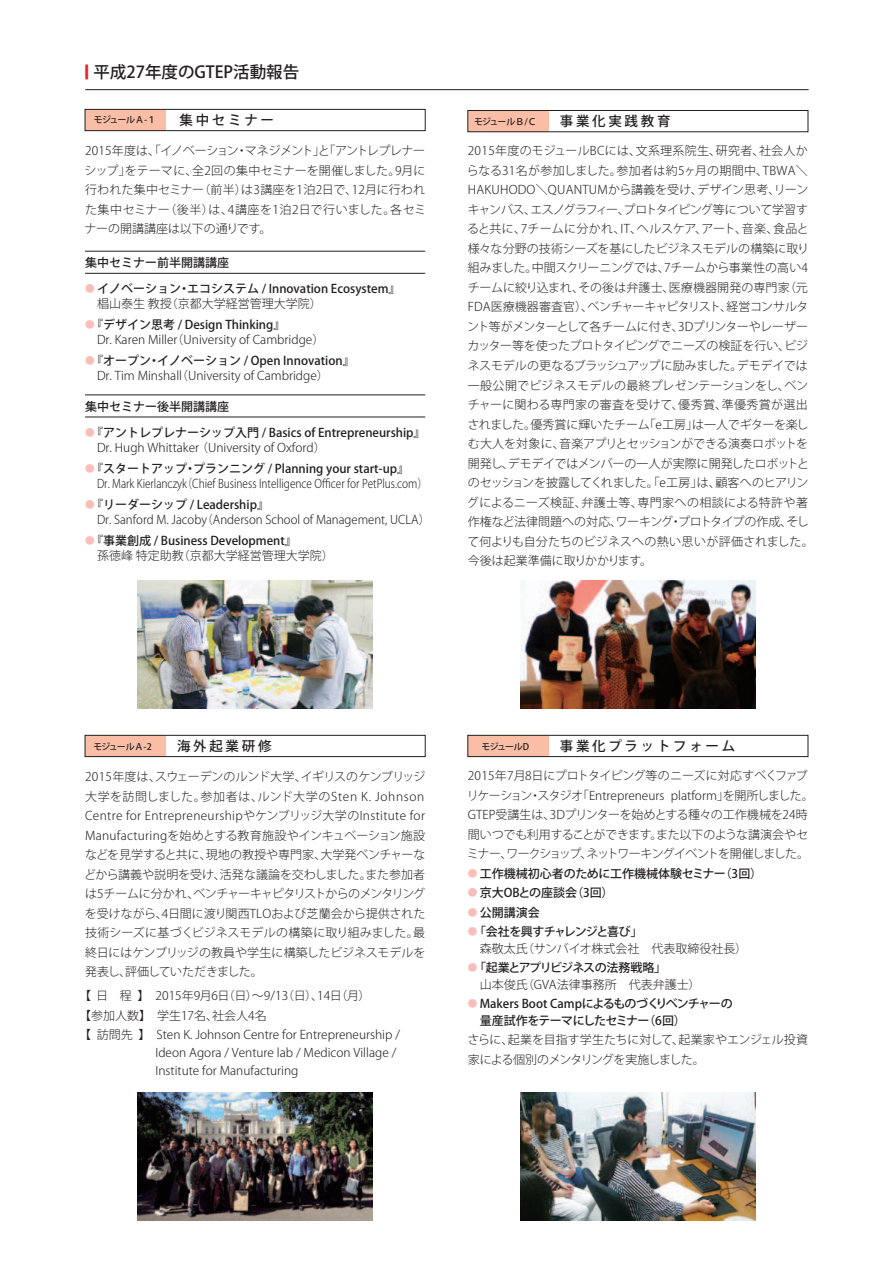
<style>
.page{position:relative;width:893px;height:1263px;background:#fff}
.page>*{position:absolute;margin:0;border:0;box-sizing:border-box;transform-origin:0 0}
.t1{font:500 16.5px "Koz Go Pro";color:#231f20}
.t2{font:500 13.5px "Koz Go Pro";letter-spacing:.2em;color:#231f20}
.t3{font:300 12px/19.5px "Koz Go Pro";color:#231f20}
.t4{font:500 12px/15px "Koz Go Pro";color:#231f20}
.t5{font:300 12px/19.5px "Koz Go Pro";letter-spacing:-.02em;color:#231f20}
.t6{font:300 12px/15px "Koz Go Pro";color:#231f20;scale:.85 1}
.t7{font:300 12px/15px "Koz Go Pro";color:#231f20;scale:.96 1}
.t8{font:300 12px/19.5px "Koz Go Pro";letter-spacing:-.03em;color:#231f20}
.t9{font:500 12px/16.5px "Koz Go Pro";letter-spacing:-.04em;color:#231f20}
.t10{font:500 9px "Koz Go Pro";letter-spacing:-.08em;color:#231f20}
.s1{font-size:18.45px;color:#ee1d23}
.s2{font-size:9.6px;color:#f9beb7}
.s3{font-weight:300}
.s4{font-weight:500;font-size:9.6px;color:#f9beb7}
.s5{font-weight:500}
</style>
<div class="page">
<hr style="left:85px;top:89px;width:724px;height:1px;background:#231f20">
<div style="left:85px;top:109px;width:81px;height:22px;background:#fabda6"></div>
<div style="left:85px;top:109px;width:340px;height:22px;border:1px solid #231f20"></div>
<div style="left:85px;top:735px;width:81px;height:21px;background:#fabda6"></div>
<div style="left:85px;top:735px;width:340px;height:22px;border:1px solid #231f20"></div>
<div style="left:468px;top:110px;width:81px;height:22px;background:#fabda6"></div>
<div style="left:468px;top:110px;width:340px;height:22px;border:1px solid #231f20"></div>
<div style="left:468px;top:735px;width:81px;height:21px;background:#fabda6"></div>
<div style="left:468px;top:735px;width:340px;height:22px;border:1px solid #231f20"></div>
<img style="left:520px;top:580px;width:235px;height:128px">
<img style="left:138px;top:1093px;width:235px;height:127px">
<img style="left:520px;top:1093px;width:235px;height:127px">
<img style="left:138px;top:580px;width:235px;height:128px">
<hr style="left:85px;top:251px;width:340px;height:1px;background:#231f20">
<hr style="left:85px;top:273px;width:340px;height:1px;background:#231f20">
<hr style="left:85px;top:395px;width:340px;height:1px;background:#231f20">
<hr style="left:85px;top:417px;width:340px;height:1px;background:#231f20">
<h1 class="t1" style="left:85px;top:61px;width:216px"><span class="s1">■</span> 平成27年度のGTEP活動報告</h1>
<p class="t10" style="left:94px;top:114px;width:64px">モジュールＡ-１</p>
<p class="t2" style="left:180px;top:111px;width:96px">集中セミナー</p>
<p class="t3" style="left:85px;top:141px;width:343px;text-align:justify">2015年度は、「イノベーション・マネジメント」と「アントレプレナーシップ」をテーマに、全2回の集中セミナーを開催しました。9月に行われた集中セミナー（前半）は3講座を1泊2日で、12月に行われた集中セミナー（後半）は、4講座を1泊2日で行いました。各セミナーの開講講座は以下の通りです。</p>
<p class="t4" style="left:85px;top:256px;width:146px">集中セミナー前半開講講座</p>
<p class="t4" style="left:97px;top:282px;width:305px;text-indent:-12px"><span class="s2">●</span> イノベーション・エコシステム / Innovation Ecosystem』<span class="s3">椙山泰生 教授（京都大学経営管理大学院）</span></p>
<p class="t3" style="left:97px;top:317px;width:229px;line-height:15px;text-indent:-12px"><span class="s4">●</span><span class="s5">『デザイン思考 / Design Thinking』<br></span>Dr. Karen Miller（University of Cambridge）</p>
<p class="t3" style="left:97px;top:353px;width:259px;line-height:15px;text-indent:-12px"><span class="s4">●</span><span class="s5">『オープン・イノベーション / Open Innovation』<br></span>Dr. Tim Minshall（University of Cambridge）</p>
<p class="t4" style="left:85px;top:399px;width:146px">集中セミナー後半開講講座</p>
<p class="t4" style="left:97px;top:426px;width:330px;text-indent:-12px"><span class="s2">●</span>『アントレプレナーシップ入門 / Basics of Entrepreneurship』<br><span class="s3">Dr. Hugh Whittaker （University of Oxford）</span></p>
<p class="t6" style="left:97px;top:461px;width:391px;text-indent:-12px"><span class="s4">●</span><span class="s5">『スタートアップ・プランニング / Planning your start-up』<br></span>Dr. Mark Kierlanczyk（Chief Business Intelligence Officer for PetPlus.com）</p>
<p class="t7" style="left:97px;top:497px;width:349px;text-indent:-12px"><span class="s4">●</span><span class="s5">『リーダーシップ / Leadership』<br></span>Dr. Sanford M. Jacoby（Anderson School of Management, UCLA）</p>
<p class="t4" style="left:97px;top:534px;width:238px;text-indent:-12px"><span class="s2">●</span>『事業創成 / Business Development』<br><span class="s3">孫徳峰 特定助教（京都大学経営管理大学院）</span></p>
<p class="t10" style="left:474px;top:116px;width:64px">モジュールＢ/Ｃ</p>
<p class="t2" style="left:560px;top:113px;width:112px">事業化実践教育</p>
<p class="t3" style="left:467px;top:141px;width:348px">2015年度のモジュールBCには、文系理系院生、研究者、社会人からなる31名が参加しました。参加者は約5ヶ月の期間中、TBWA＼HAKUHODO＼QUANTUMから講義を受け、デザイン思考、リーンキャンバス、エスノグラフィー、プロトタイピング等について学習すると共に、7チームに分かれ、IT、ヘルスケア、アート、音楽、食品と様々な分野の技術シーズを基にしたビジネスモデルの構築に取り組みました。中間スクリーニングでは、7チームから事業性の高い4チームに絞り込まれ、その後は弁護士、医療機器開発の専門家（元FDA医療機器審査官）、ベンチャーキャピタリスト、経営コンサルタント等がメンターとして各チームに付き、3Dプリンターやレーザーカッター等を使ったプロトタイピングでニーズの検証を行い、ビジネスモデルの更なるブラッシュアップに励みました。デモデイでは一般公開でビジネスモデルの最終プレゼンテーションをし、ベンチャーに関わる専門家の審査を受けて、優秀賞、準優秀賞が選出されました。優秀賞に輝いたチーム「e工房」は一人でギターを楽しむ大人を対象に、音楽アプリとセッションができる演奏ロボットを開発し、デモデイではメンバーの一人が実際に開発したロボットとのセッションを披露してくれました。「e工房」は、顧客へのヒアリングによるニーズ検証、弁護士等、専門家への相談による特許や著作権など法律問題への対応、ワーキング・プロトタイプの作成、そして何よりも自分たちのビジネスへの熱い思いが評価されました。今後は起業準備に取りかかります。</p>
<p class="t10" style="left:93px;top:741px;width:60px">モジュールＡ-2</p>
<p class="t2" style="left:177px;top:737px;width:96px">海外起業研修</p>
<p class="t3" style="left:84px;top:767px;width:343px;text-align:justify">2015年度は、スウェーデンのルンド大学、イギリスのケンブリッジ大学を訪問しました。参加者は、ルンド大学のSten K. Johnson Centre for Entrepreneurshipやケンブリッジ大学のInstitute for Manufacturingを始めとする教育施設やインキュベーション施設などを見学すると共に、現地の教授や専門家、大学発ベンチャーなどから講義や説明を受け、活発な議論を交わしました。また参加者は5チームに分かれ、ベンチャーキャピタリストからのメンタリングを受けながら、4日間に渡り関西TLOおよび芝蘭会から提供された技術シーズに基づくビジネスモデルの構築に取り組みました。最終日にはケンブリッジの教員や学生に構築したビジネスモデルを発表し、評価していただきました。</p>
<p class="t3" style="left:79px;top:986px;width:322px">【 日　程 】　2015年9月6日（日）～9/13（日）、14日（月）<br>【参加人数】　学生17名、社会人4名<br>【 訪問先 】　Sten K. Johnson Centre for Entrepreneurship /</p>
<p class="t3" style="left:156px;top:1044px;width:242px;line-height:18px">Ideon Agora / Venture lab / Medicon Village /<br>Institute for Manufacturing</p>
<p class="t10" style="left:481px;top:741px;width:49px">モジュールD</p>
<p class="t2" style="left:560px;top:737px;width:177px">事業化プラットフォーム</p>
<p class="t5" style="left:467px;top:766px;width:348px">2015年7月8日にプロトタイピング等のニーズに対応すべくファブリケーション・スタジオ「Entrepreneurs platform」を開所しました。GTEP受講生は、3Dプリンターを始めとする種々の工作機械を24時間いつでも利用することができます。また以下のような講演会やセミナー、ワークショップ、ネットワーキングイベントを開催しました。</p>
<p class="t4" style="left:468px;top:866px;width:296px"><span class="s2">●</span> 工作機械初心者のために工作機械体験セミナー（3回）</p>
<p class="t4" style="left:468px;top:886px;width:147px"><span class="s2">●</span> 京大OBとの座談会（3回）</p>
<p class="t4" style="left:468px;top:905px;width:73px"><span class="s2">●</span> 公開講演会</p>
<p class="t3" style="left:480px;top:924px;width:269px;line-height:16.5px;text-indent:-12px"><span class="s4">●</span><span class="s5">「会社を興すチャレンジと喜び」<br></span>森敬太氏（サンバイオ株式会社　代表取締役社長）</p>
<p class="t3" style="left:480px;top:960px;width:222px;line-height:16.5px;text-indent:-12px"><span class="s4">●</span><span class="s5">「起業とアプリビジネスの法務戦略」<br></span>山本俊氏（GVA法律事務所　代表弁護士）</p>
<p class="t9" style="left:480px;top:996px;width:254px;text-indent:-12px"><span class="s2">●</span> Makers Boot Campによるものづくりベンチャーの量産試作をテーマにしたセミナー（6回）</p>
<p class="t8" style="left:467px;top:1030px;width:342px">さらに、起業を目指す学生たちに対して、起業家やエンジェル投資家による個別のメンタリングを実施しました。</p>
</div>
